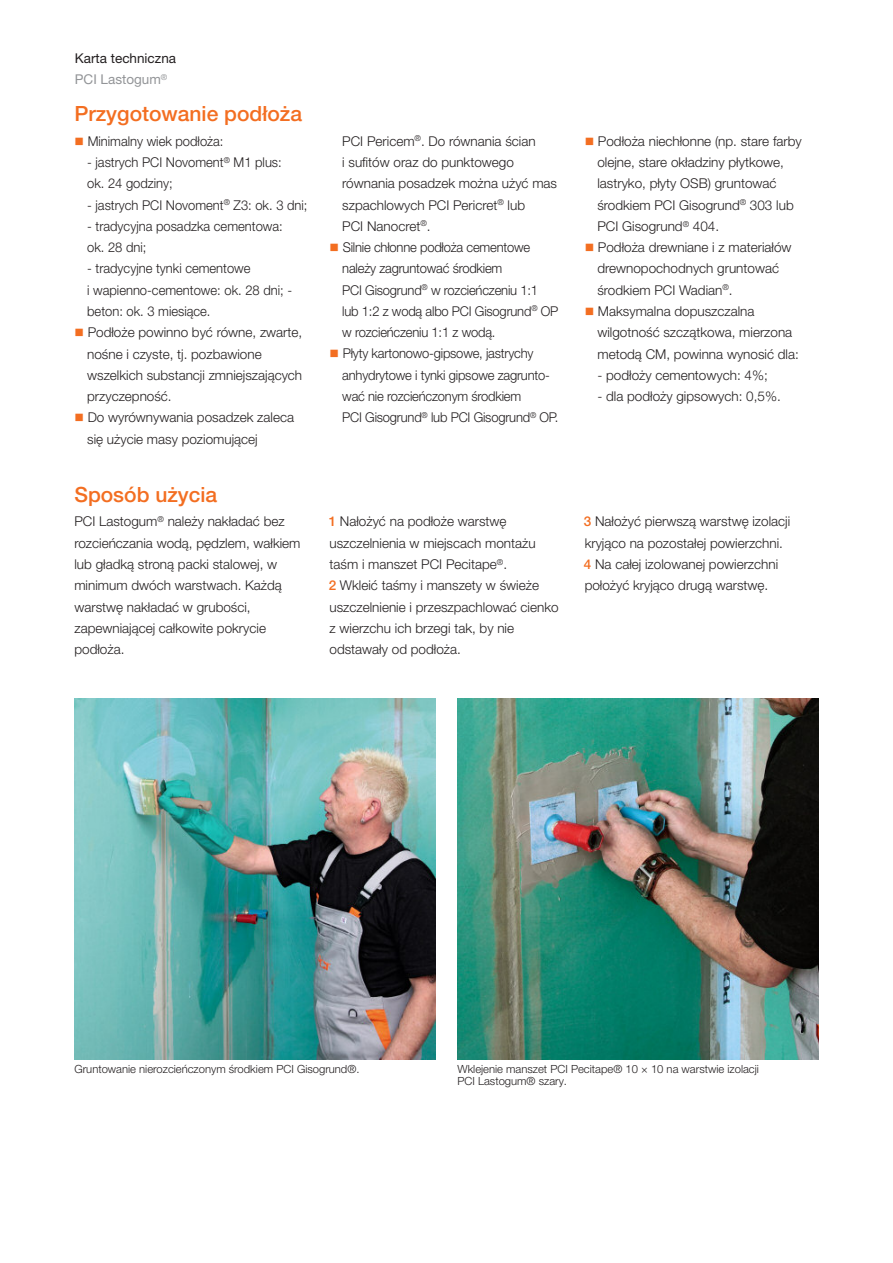
<style>
.page{position:relative;width:893px;height:1263px;background:#fff}
.page>*{position:absolute;margin:0;border:0;box-sizing:border-box;transform-origin:0 0}
.t1{font:500 21px "Helvetica Neue LT Pro";color:#f36e21}
.t2{font:300 13.5px/21.3px "Helvetica Neue LT Pro";color:#231f20}
.t3{font:300 13.5px/21.3px "Helvetica Neue LT Pro";color:#231f20;scale:.96 1}
.t4{font:13.5px/21.3px "Helvetica Neue LT Pro";color:#231f20}
.t5{font:300 11.25px/12px "Helvetica Neue LT Pro";color:#231f20}
.s1{color:#939598}
.s2{color:#f36e21}
.s3{font-weight:500;color:#f36e21}
</style>
<div class="page">
<img style="left:74px;top:698px;width:362px;height:361px">
<img style="left:457px;top:698px;width:362px;height:361px">
<p class="t4" style="left:75px;top:49px;width:103px">Karta techniczna<br><span class="s1">PCI Lastogum</span><sup>®</sup></p>
<h1 class="t1" style="left:74px;top:106px;width:229px">Przygotowanie podłoża</h1>
<p class="t3" style="left:74px;top:132px;width:157px"><span class="s2">■</span> Minimalny wiek podłoża:</p>
<p class="t3" style="left:87px;top:153px;width:204px">- jastrych PCI Novoment<sup>®</sup> M1 plus: ok. 24 godziny;</p>
<p class="t3" style="left:87px;top:195px;width:231px">- jastrych PCI Novoment<sup>®</sup> Z3: ok. 3 dni;</p>
<p class="t3" style="left:87px;top:217px;width:205px">- tradycyjna posadzka cementowa: ok. 28 dni;</p>
<p class="t3" style="left:87px;top:259px;width:215px">- tradycyjne tynki cementowe<br>i wapienno-cementowe: ok. 28 dni; - beton: ok. 3 miesiące.</p>
<p class="t2" style="left:87px;top:323px;width:217px;text-indent:-13px"><span class="s2">■</span> Podłoże powinno być równe, zwarte, nośne i czyste, tj. pozbawione wszelkich substancji zmniejszających przyczepność.</p>
<p class="t2" style="left:87px;top:408px;width:208px;text-indent:-13px"><span class="s2">■</span> Do wyrównywania posadzek zaleca się użycie masy poziomującej</p>
<h1 class="t1" style="left:74px;top:487px;width:144px">Sposób użycia</h1>
<p class="t2" style="left:342px;top:132px;width:216px">PCI Pericem<sup>®</sup>. Do równania ścian<br>i sufitów oraz do punktowego równania posadzek można użyć mas szpachlowych PCI Pericret<sup>®</sup> lub<br>PCI Nanocret<sup>®</sup>.</p>
<p class="t3" style="left:342px;top:238px;width:227px;text-indent:-13px"><span class="s2">■</span> Silnie chłonne podłoża cementowe należy zagruntować środkiem<br>PCI Gisogrund<sup>®</sup> w rozcieńczeniu 1:1<br>lub 1:2 z wodą albo PCI Gisogrund<sup>®</sup> OP w rozcieńczeniu 1:1 z wodą.</p>
<p class="t3" style="left:342px;top:344px;width:227px;text-indent:-13px"><span class="s2">■</span> Płyty kartonowo-gipsowe, jastrychy anhydrytowe i tynki gipsowe zagrunto&shy;wać nie rozcieńczonym środkiem<br>PCI Gisogrund<sup>®</sup> lub PCI Gisogrund<sup>®</sup> OP.</p>
<p class="t2" style="left:597px;top:132px;width:206px;text-indent:-13px"><span class="s2">■</span> Podłoża niechłonne (np. stare farby olejne, stare okładziny płytkowe, lastryko, płyty OSB) gruntować środkiem PCI Gisogrund<sup>®</sup> 303 lub<br>PCI Gisogrund<sup>®</sup> 404.</p>
<p class="t2" style="left:597px;top:238px;width:196px;text-indent:-13px"><span class="s2">■</span> Podłoża drewniane i z materiałów drewnopochodnych gruntować środkiem PCI Wadian<sup>®</sup>.</p>
<p class="t2" style="left:597px;top:302px;width:203px;text-indent:-13px"><span class="s2">■</span> Maksymalna dopuszczalna wilgotność szczątkowa, mierzona metodą CM, powinna wynosić dla:</p>
<p class="t2" style="left:597px;top:366px;width:172px">- podłoży cementowych: 4%;</p>
<p class="t2" style="left:597px;top:387px;width:185px">- dla podłoży gipsowych: 0,5%.</p>
<p class="t2" style="left:74px;top:512px;width:228px">PCI Lastogum<sup>®</sup> należy nakładać bez rozcieńczania wodą, pędzlem, wałkiem lub gładką stroną packi stalowej, w minimum dwóch warstwach. Każdą warstwę nakładać w grubości, zapewniającej całkowite pokrycie podłoża.</p>
<p class="t2" style="left:329px;top:512px;width:231px"><span class="s3">1</span> Nałożyć na podłoże warstwę uszczelnienia w miejscach montażu taśm i manszet PCI Pecitape<sup>®</sup>.<br><span class="s3">2</span> Wkleić taśmy i manszety w świeże uszczelnienie i przeszpachlować cienko z wierzchu ich brzegi tak, by nie odstawały od podłoża.</p>
<p class="t2" style="left:584px;top:512px;width:208px"><span class="s3">3</span> Nałożyć pierwszą warstwę izolacji kryjąco na pozostałej powierzchni.<br><span class="s3">4</span> Na całej izolowanej powierzchni położyć kryjąco drugą warstwę.</p>
<p class="t5" style="left:74px;top:1064px;width:287px">Gruntowanie nierozcieńczonym środkiem PCI Gisogrund®.</p>
<p class="t5" style="left:457px;top:1064px;width:303px">Wklejenie manszet PCI Pecitape® 10 × 10 na warstwie izolacji<br>PCI Lastogum® szary.</p>
</div>
